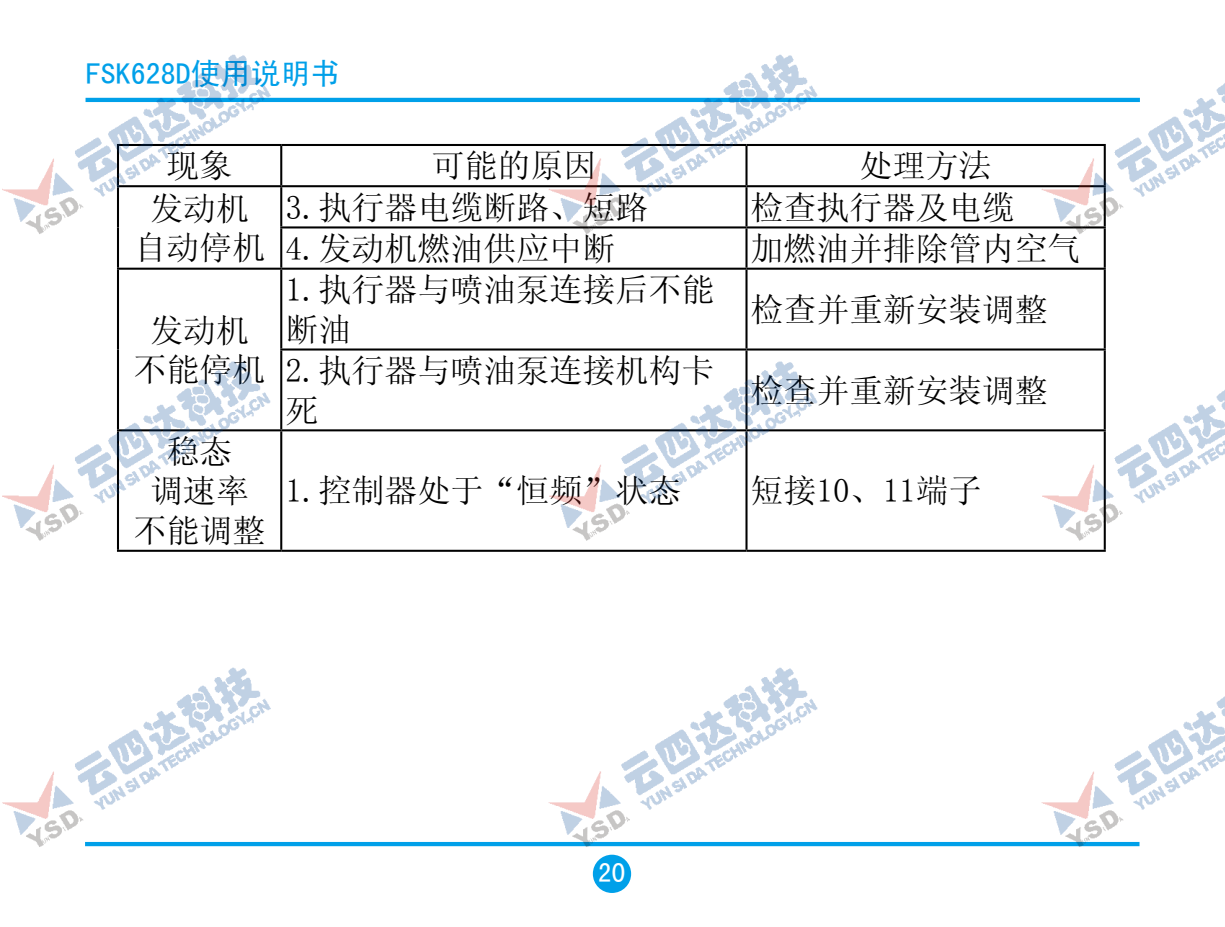
<style>
.page{position:relative;width:1225px;height:927px;background:#fff}
.page>*{position:absolute;margin:0;border:0;box-sizing:border-box;transform-origin:0 0}
.t1{font:33px/39.6px "Sim Sun";color:#000;text-align:center}
.t2{font:30px "Sim Hei";color:#00a0e9}
.t3{font:27px "Sim Hei";color:#fff}
</style>
<div class="page">
<img style="left:2px;top:54px;width:1223px;height:839px">
<p class="t2" style="left:86px;top:58px;width:256px">FSK628D使用说明书</p>
<p class="t1" style="left:167px;top:146px;width:67px">现象</p>
<p class="t1" style="left:431px;top:146px;width:166px">可能的原因</p>
<p class="t1" style="left:859px;top:146px;width:133px">处理方法</p>
<p class="t1" style="left:134px;top:188px;width:133px">发动机自动停机</p>
<p class="t1" style="left:285px;top:187px;width:365px">3.执行器电缆断路、短路</p>
<p class="t1" style="left:750px;top:187px;width:265px">检查执行器及电缆</p>
<p class="t1" style="left:285px;top:228px;width:332px">4.发动机燃油供应中断</p>
<p class="t1" style="left:750px;top:228px;width:331px">加燃油并排除管内空气</p>
<p class="t1" style="left:134px;top:310px;width:133px">发动机不能停机</p>
<p class="t1" style="left:134px;top:431px;width:133px">稳态<br>调速率不能调整</p>
<p class="t1" style="left:285px;top:270px;width:431px;text-align:left">1.执行器与喷油泵连接后不能断油</p>
<p class="t1" style="left:285px;top:350px;width:431px;text-align:left">2.执行器与喷油泵连接机构卡死</p>
<p class="t1" style="left:750px;top:289px;width:298px">检查并重新安装调整</p>
<p class="t1" style="left:750px;top:370px;width:298px">检查并重新安装调整</p>
<p class="t1" style="left:285px;top:471px;width:397px">1.控制器处于“恒频”状态</p>
<p class="t1" style="left:750px;top:471px;width:232px">短接10、11端子</p>
<p class="t3" style="left:598px;top:859px;width:28px">20</p>
</div>
